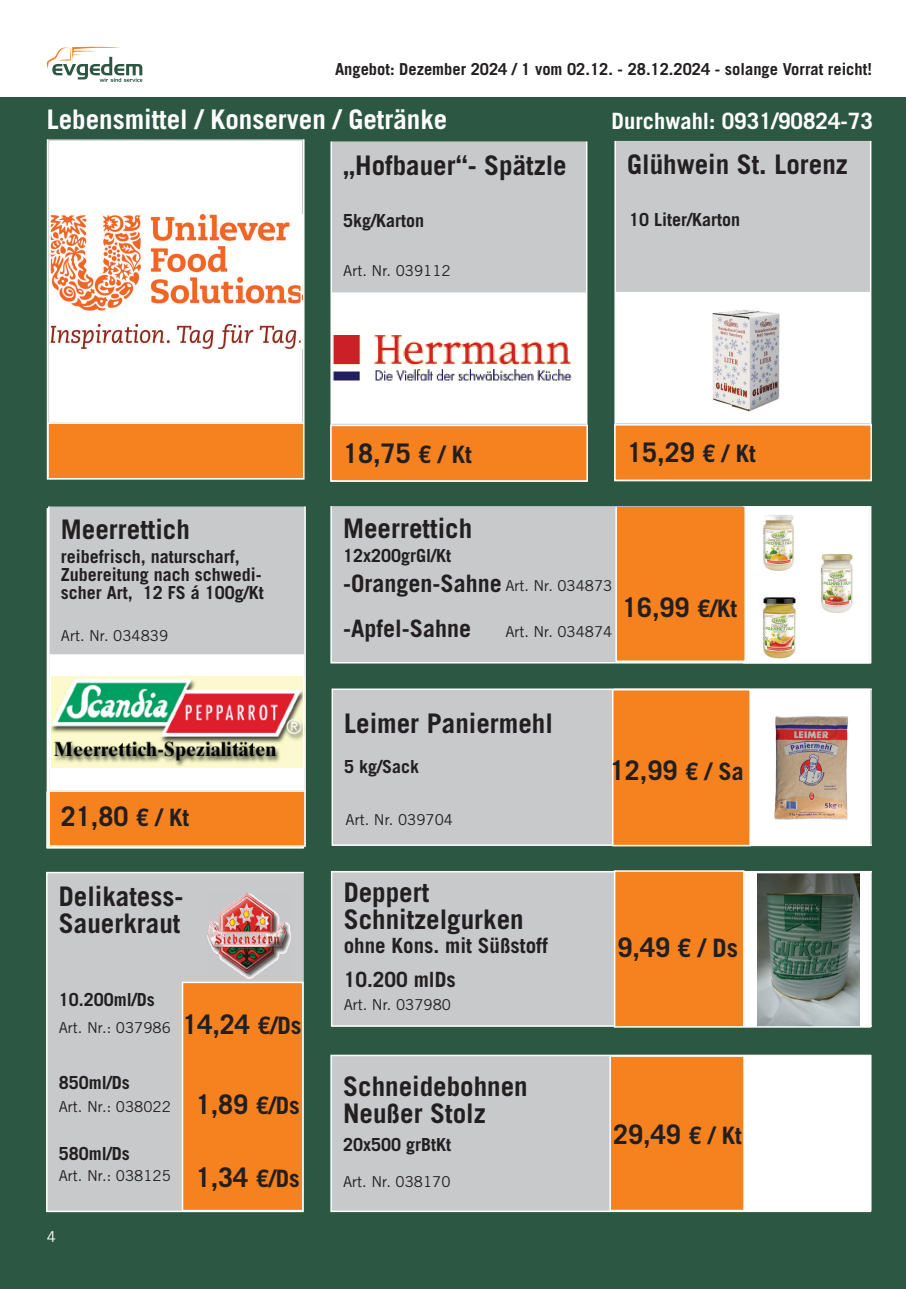
<style>
.page{position:relative;width:906px;height:1289px;background:#fff}
.page>*{position:absolute;margin:0;border:0;box-sizing:border-box;transform-origin:0 0}
.t1{font:700 27px/27px "Trade Gothic LT Std";color:#231f20}
.t2{font:700 27px "Trade Gothic LT Std";color:#fff}
.t3{font:700 24px/45.8px "Trade Gothic LT Std";color:#231f20}
.t4{font:700 22.5px "Trade Gothic LT Std";color:#fff}
.t5{font:700 21px/34.5px "Trade Gothic LT Std";color:#231f20}
.t6{font:700 18px/18px "Trade Gothic LT Std";color:#231f20}
.t7{font:700 16.5px "Trade Gothic LT Std";color:#231f20}
.t8{font:15px "Trade Gothic LT Std";color:#231f20}
.t9{font:15px "Trade Gothic LT Std";color:#fff}
.s1{font-size:24px}
.s2{font-weight:400;font-size:15px}
.s3{font-size:25.35px}
</style>
<div class="page">
<div style="left:0;top:98px;width:906px;height:1190px;background:#2c5742"></div>
<svg style="left:46px;top:46px;width:96px;height:36px"></svg>
<svg style="left:46px;top:139px;width:259px;height:341px;background:#ef9749"></svg>
<div style="left:50px;top:143px;width:251px;height:278px;background:#fff"></div>
<img style="left:52px;top:215px;width:247px;height:134px">
<div style="left:49px;top:142px;width:253px;height:279px;border:2px solid #fff"></div>
<div style="left:46px;top:871px;width:258px;height:341px;background:#c7c9cb"></div>
<div style="left:182px;top:981px;width:122px;height:230px;background:#f5821f;border:2px solid #fff"></div>
<img style="left:207px;top:893px;width:83px;height:85px">
<div style="left:331px;top:688px;width:541px;height:158px;background:#c7c9cb"></div>
<div style="left:612px;top:688px;width:259px;height:158px;background:#fff"></div>
<div style="left:612px;top:689px;width:139px;height:157px;background:#f5821f;border:2px solid #fff"></div>
<img style="left:772px;top:713px;width:77px;height:107px">
<div style="left:330px;top:870px;width:415px;height:157px;background:#c7c9cb"></div>
<div style="left:614px;top:870px;width:130px;height:157px;background:#f5821f;border:2px solid #fff"></div>
<svg style="left:743px;top:871px;width:129px;height:157px;background:#87948e"></svg>
<div style="left:330px;top:1054px;width:541px;height:157px;background:#c7c9cb;border:2px solid #fff"></div>
<div style="left:609px;top:1055px;width:136px;height:156px;background:#f5821f;border:2px solid #fff"></div>
<div style="left:743px;top:1055px;width:127px;height:155px;background:#fff"></div>
<svg style="left:46px;top:791px;width:258px;height:57px"></svg>
<svg style="left:47px;top:506px;width:259px;height:341px;background:#d4b9a1"></svg>
<div style="left:50px;top:655px;width:254px;height:134px;background:#fff"></div>
<img style="left:53px;top:676px;width:248px;height:91px">
<div style="left:50px;top:654px;width:254px;height:135px;border:2px solid #fff"></div>
<div style="left:330px;top:506px;width:542px;height:158px;background:#c7c9cb"></div>
<div style="left:742px;top:506px;width:128px;height:158px;background:#fff"></div>
<div style="left:615px;top:506px;width:131px;height:156px;background:#f5821f;border:2px solid #fff"></div>
<img style="left:763px;top:514px;width:31px;height:57px">
<img style="left:820px;top:552px;width:34px;height:61px">
<img style="left:761px;top:595px;width:37px;height:64px">
<div style="left:330px;top:141px;width:257px;height:341px;background:#c7c9cb"></div>
<div style="left:330px;top:424px;width:258px;height:57px;background:#f5821f;border:2px solid #fff"></div>
<div style="left:333px;top:293px;width:253px;height:130px;background:#fff"></div>
<img style="left:335px;top:335px;width:237px;height:46px">
<div style="left:332px;top:292px;width:255px;height:132px;border:2px solid #fff"></div>
<div style="left:614px;top:140px;width:258px;height:342px;background:#c7c9cb"></div>
<div style="left:614px;top:424px;width:258px;height:57px;background:#f5821f;border:2px solid #fff"></div>
<div style="left:616px;top:292px;width:255px;height:131px;background:#fff"></div>
<img style="left:712px;top:309px;width:68px;height:102px">
<p class="t7" style="left:335px;top:59px;width:538px">Angebot: Dezember 2024 / 1 vom 02.12. - 28.12.2024 - solange Vorrat reicht!</p>
<p class="t2" style="left:47px;top:103px;width:402px">Lebensmittel / Konserven / Getränke</p>
<p class="t4" style="left:611px;top:107px;width:263px">Durchwahl: 0931/90824-73</p>
<p class="t1" style="left:343px;top:151px;width:225px">„Hofbauer“- Spätzle</p>
<p class="t6" style="left:343px;top:211px;width:83px">5kg/Karton</p>
<p class="t8" style="left:343px;top:261px;width:109px">Art. Nr. 039112</p>
<p class="t1" style="left:627px;top:151px;width:222px">Glühwein St. Lorenz</p>
<p class="t6" style="left:629px;top:210px;width:113px">10 Liter/Karton</p>
<p class="t1" style="left:61px;top:515px;width:131px">Meerrettich</p>
<p class="t6" style="left:61px;top:547px;width:205px">reibefrisch, naturscharf,<br>Zubereitung nach schwedi&shy;scher Art, 12 FS á 100g/Kt</p>
<p class="t8" style="left:61px;top:627px;width:109px">Art. Nr. 034839</p>
<p class="t1" style="left:59px;top:518px;width:225px">„Hofbauer“- Spätzle</p>
<p class="t6" style="left:59px;top:577px;width:83px">5kg/Karton</p>
<p class="t8" style="left:130px;top:628px;width:38px">9112</p>
<p class="t1" style="left:61px;top:802px;width:130px">21,80 <span class="s1">€ / Kt</span></p>
<p class="t1" style="left:59px;top:806px;width:130px">18,75 <span class="s1">€ / Kt</span></p>
<p class="t1" style="left:59px;top:882px;width:126px">Delikatess-<br>Sauerkraut</p>
<p class="t6" style="left:59px;top:989px;width:98px">10.200ml/Ds</p>
<p class="t8" style="left:59px;top:1018px;width:114px">Art. Nr.: 037986</p>
<p class="t6" style="left:59px;top:1073px;width:73px">850ml/Ds</p>
<p class="t8" style="left:59px;top:1097px;width:114px">Art. Nr.: 038022</p>
<p class="t6" style="left:59px;top:1144px;width:73px">580ml/Ds</p>
<p class="t8" style="left:59px;top:1166px;width:114px">Art. Nr.: 038125</p>
<p class="t1" style="left:182px;top:1010px;width:121px">14,24 <span class="s1">€/Ds</span></p>
<p class="t1" style="left:196px;top:1090px;width:106px">1,89 <span class="s1">€/Ds</span></p>
<p class="t1" style="left:196px;top:1163px;width:106px">1,34 <span class="s1">€/Ds</span></p>
<p class="t9" style="left:47px;top:1227px;width:11px">4</p>
<p class="t1" style="left:343px;top:439px;width:130px">18,75 <span class="s1">€ / Kt</span></p>
<p class="t1" style="left:627px;top:439px;width:130px">15,29 <span class="s1">€ / Kt</span></p>
<p class="t1" style="left:343px;top:515px;width:131px">Meerrettich</p>
<p class="t6" style="left:343px;top:546px;width:110px">12x200grGl/Kt</p>
<p class="t3" style="left:343px;top:559px;width:271px">-Orangen-Sahne <span class="s2">Art. Nr. 034873 </span>-Apfel-Sahne</p>
<p class="t8" style="left:505px;top:622px;width:108px">Art. Nr. 034874</p>
<p class="t1" style="left:622px;top:593px;width:117px">16,99 <span class="s1">€/Kt</span></p>
<p class="t1" style="left:344px;top:709px;width:210px">Leimer Paniermehl</p>
<p class="t6" style="left:344px;top:757px;width:77px">5 kg/Sack</p>
<p class="t1" style="left:610px;top:756px;width:135px">12,99 <span class="s1">€ / Sa</span></p>
<p class="t8" style="left:345px;top:810px;width:109px">Art. Nr. 039704</p>
<p class="t1" style="left:344px;top:878px;width:182px">Deppert<br>Schnitzelgurken</p>
<p class="t5" style="left:344px;top:927px;width:206px">ohne Kons. mit Süßstoff<br>10.200 mlDs</p>
<p class="t1" style="left:617px;top:933px;width:122px">9,49 <span class="s3">€ / Ds</span></p>
<p class="t8" style="left:344px;top:996px;width:109px">Art. Nr. 037980</p>
<p class="t1" style="left:343px;top:1072px;width:186px">Schneidebohnen<br>Neußer Stolz</p>
<p class="t6" style="left:343px;top:1134px;width:110px">20x500 grBtKt</p>
<p class="t8" style="left:343px;top:1172px;width:109px">Art. Nr. 038170</p>
<p class="t1" style="left:613px;top:1120px;width:130px">29,49 <span class="s1">€ / Kt</span></p>
</div>
